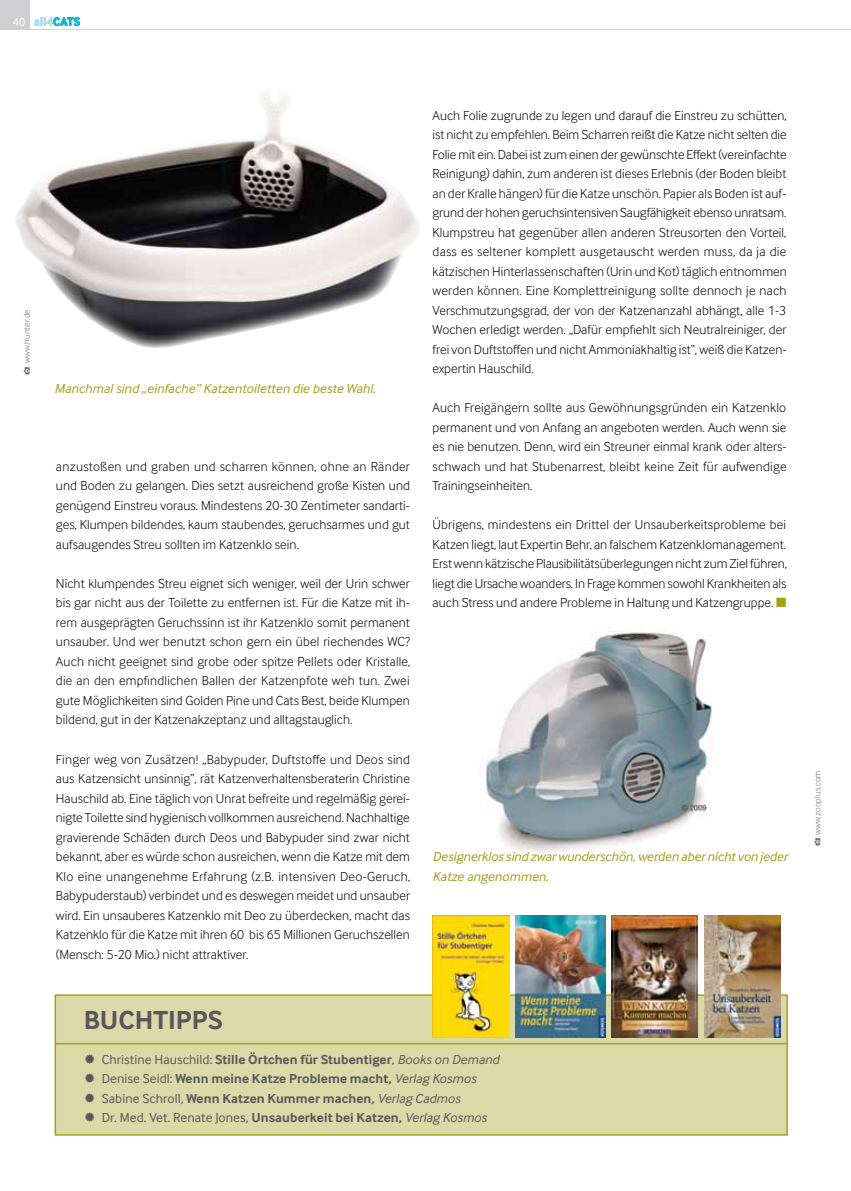
<style>
.page{position:relative;width:851px;height:1191px;background:#fff}
.page>*{position:absolute;margin:0;border:0;box-sizing:border-box;transform-origin:0 0}
.t1{font:700 27px "Inter Face Typo";color:#58585a}
.t2{font:300 13.5px/19.5px "Inter Face Typo";letter-spacing:.005em;color:#000;text-align:justify}
.t3{font:700 13.5px/19.5px "Inter Face Typo";letter-spacing:.005em;color:#58585a}
.t4{font:italic 13.5px/19.5px "Inter Face Typo";color:#a29d18}
.t5{font:700 12px "Inter Face Typo";letter-spacing:.05em;color:#acdceb;scale:.91 1}
.t6{font:300 9px "Inter Face Typo";letter-spacing:.01em;color:#707172}
.s1{font-weight:400;color:#fff}
.s2{color:#00b5d6}
.s3{color:#a3a415}
.s4{font-weight:400}
.s5{font-weight:400;font-style:italic}
</style>
<div class="page">
<div style="left:55px;top:994px;width:732px;height:141px;background:#dcd9a9;border:2px solid #a3a415"></div>
<hr style="left:56px;top:1043px;width:731px;height:1px;background:#a3a415">
<img style="left:432px;top:915px;width:77px;height:122px">
<img style="left:515px;top:915px;width:90px;height:122px">
<img style="left:611px;top:915px;width:86px;height:122px">
<img style="left:704px;top:915px;width:76px;height:122px">
<img style="left:486px;top:631px;width:227px;height:222px">
<img style="left:15px;top:95px;width:404px;height:253px">
<div style="left:0;top:0;width:30px;height:30px;background:#cfcfd1"></div>
<svg style="left:34px;top:17px;width:46px;height:9px"></svg>
<hr style="left:0;top:29px;width:850px;height:1px;background:#cfcfd1">
<p class="t5" style="left:13px;top:15px;width:75px"><span class="s1">40</span> all4<span class="s2">cats</span></p>
<p class="t6" style="left:22px;top:363px;width:55px;rotate:-90deg">www.hunter.de</p>
<p class="t4" style="left:55px;top:378px;width:322px">Manchmal sind „einfache“ Katzentoiletten die beste Wahl.</p>
<p class="t2" style="left:56px;top:456px;width:355px">anzustoßen und graben und scharren können, ohne an Ränder und Boden zu gelangen. Dies setzt ausreichend große Kisten und genügend Einstreu voraus. Mindestens 20-30 Zentimeter sandarti&shy;ges, Klumpen bildendes, kaum staubendes, geruchsarmes und gut aufsaugendes Streu sollten im Katzenklo sein.</p>
<p class="t2" style="left:56px;top:573px;width:356px">Nicht klumpendes Streu eignet sich weniger, weil der Urin schwer bis gar nicht aus der Toilette zu entfernen ist. Für die Katze mit ih&shy;rem ausgeprägten Geruchssinn ist ihr Katzenklo somit permanent unsauber. Und wer benutzt schon gern ein übel riechendes WC?<br>Auch nicht geeignet sind grobe oder spitze Pellets oder Kristalle, die an den empfindlichen Ballen der Katzenpfote weh tun. Zwei gute Möglichkeiten sind Golden Pine und Cats Best, beide Klumpen bildend, gut in der Katzenakzeptanz und alltagstauglich.</p>
<p class="t2" style="left:56px;top:749px;width:355px">Finger weg von Zusätzen! „Babypuder, Duftstoffe und Deos sind aus Katzensicht unsinnig“, rät Katzenverhaltensberaterin Christine Hauschild ab. Eine täglich von Unrat befreite und regelmäßig gerei&shy;nigte Toilette sind hygienisch vollkommen ausreichend. Nachhaltige gravierende Schäden durch Deos und Babypuder sind zwar nicht bekannt, aber es würde schon ausreichen, wenn die Katze mit dem Klo eine unangenehme Erfahrung (z.B. intensiven Deo-Geruch, Babypuderstaub) verbindet und es deswegen meidet und unsauber wird. Ein unsauberes Katzenklo mit Deo zu überdecken, macht das Katzenklo für die Katze mit ihren 60 bis 65 Millionen Geruchszellen (Mensch: 5-20 Mio.) nicht attraktiver.</p>
<p class="t2" style="left:432px;top:105px;width:356px">Auch Folie zugrunde zu legen und darauf die Einstreu zu schütten, ist nicht zu empfehlen. Beim Scharren reißt die Katze nicht selten die Folie mit ein. Dabei ist zum einen der gewünschte Effekt (vereinfachte Reinigung) dahin, zum anderen ist dieses Erlebnis (der Boden bleibt an der Kralle hängen) für die Katze unschön. Papier als Boden ist auf&shy;grund der hohen geruchsintensiven Saugfähigkeit ebenso unratsam.<br>Klumpstreu hat gegenüber allen anderen Streusorten den Vorteil, dass es seltener komplett ausgetauscht werden muss, da ja die kätzischen Hinterlassenschaften (Urin und Kot) täglich entnommen werden können. Eine Komplettreinigung sollte dennoch je nach Verschmutzungsgrad, der von der Katzenanzahl abhängt, alle 1-3<br>Wochen erledigt werden. „Dafür empfiehlt sich Neutralreiniger, der frei von Duftstoffen und nicht Ammoniakhaltig ist“, weiß die Katzen&shy;expertin Hauschild.</p>
<p class="t2" style="left:432px;top:398px;width:355px">Auch Freigängern sollte aus Gewöhnungsgründen ein Katzenklo permanent und von Anfang an angeboten werden. Auch wenn sie es nie benutzen. Denn, wird ein Streuner einmal krank oder alters&shy;schwach und hat Stubenarrest, bleibt keine Zeit für aufwendige Trainingseinheiten.</p>
<p class="t2" style="left:432px;top:515px;width:355px">Übrigens, mindestens ein Drittel der Unsauberkeitsprobleme bei Katzen liegt, laut Expertin Behr, an falschem Katzenklomanagement.<br>Erst wenn kätzische Plausibilitätsüberlegungen nicht zum Ziel führen, liegt die Ursache woanders. In Frage kommen sowohl Krankheiten als auch Stress und andere Probleme in Haltung und Katzengruppe. <span class="s3">■</span></p>
<p class="t4" style="left:432px;top:846px;width:356px">Designerklos sind zwar wunderschön, werden aber nicht von jeder<br>Katze angenommen.</p>
<h1 class="t1" style="left:84px;top:1004px;width:141px">Buchtipps</h1>
<p class="t3" style="left:102px;top:1049px;width:399px"><span class="s4">Christine Hauschild:</span> Stille Örtchen für Stubentiger<span class="s4">,</span> <span class="s5">Books on Demand </span><span class="s4">Denise Seidl:</span> Wenn meine Katze Probleme macht, <span class="s5">Verlag Kosmos </span><span class="s4">Sabine Schroll,</span> Wenn Katzen Kummer machen, <span class="s5">Verlag Cadmos<br></span><span class="s4">Dr. Med. Vet. Renate Jones,</span> U nsauberkeit bei Katzen, <span class="s5">Verlag Kosmos</span></p>
<p class="t6" style="left:812px;top:835px;width:66px;rotate:-90deg">www.zooplus.com</p>
</div>
